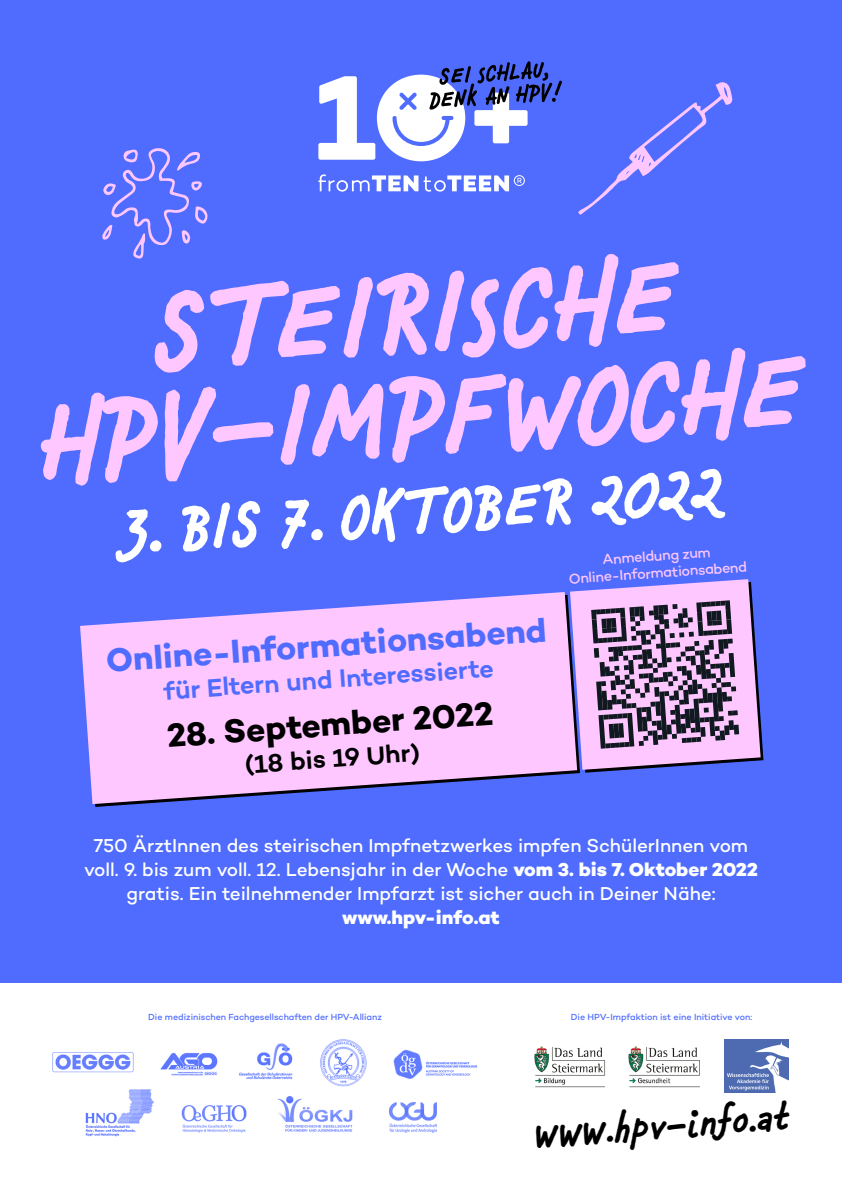
<style>
.page{position:relative;width:842px;height:1191px;background:#fff}
.page>*{position:absolute;margin:0;border:0;box-sizing:border-box;transform-origin:0 0}
.t1{font:italic 700 115px/102.5px "Chauncy Pro";color:#ffc7ff;text-align:center}
.t2{font:italic 700 65px "Chauncy Pro";color:#fff}
.t3{font:italic 700 35px "Chauncy Pro";color:#000}
.t4{font:700 33.8px "Campton";color:#4f6cff}
.t5{font:700 33.8px "Campton";color:#000}
.t6{font:600 25.6px "Campton";color:#4f6cff}
.t7{font:600 25.6px "Campton";color:#000}
.t8{font:500 19px/24px "Campton";letter-spacing:-.005em;color:#fff;text-align:center}
.t9{font:800 19px "Campton";color:#fff}
.t10{font:500 14.5px/17px "Campton";color:#ffc7ff;text-align:center}
.t11{font:500 9px "Campton";letter-spacing:-.005em;color:#4f6cff}
.s1{font-weight:800}
</style>
<div class="page">
<div style="left:0;top:0;width:842px;height:982px;background:#4f6cff"></div>
<img style="left:52px;top:1039px;width:426px;height:98px">
<img style="left:534px;top:1046px;width:72px;height:42px">
<img style="left:724px;top:1039px;width:65px;height:53px">
<img style="left:628px;top:1046px;width:72px;height:42px">
<svg style="left:318px;top:61px;width:244px;height:131px"></svg>
<svg style="left:102px;top:148px;width:106px;height:111px"></svg>
<svg style="left:578px;top:82px;width:155px;height:133px"></svg>
<svg style="left:80px;top:592px;width:497px;height:212px;fill:#ffc7ff"></svg>
<svg style="left:570px;top:579px;width:193px;height:193px;background:#a78abd"></svg>
<h1 class="t1" style="left:27px;top:284px;width:768px;rotate:-4deg">STEIRIsCHE<br>HPV-IMPFWOCHE</h1>
<h2 class="t2" style="left:110px;top:492px;width:612px;rotate:-4deg">3. BIS 7. OKTOBER 2022</h2>
<p class="t10" style="left:567px;top:553px;width:180px;rotate:-4deg">Anmeldung zum<br>Online-Informationsabend</p>
<h3 class="t4" style="left:104px;top:639px;width:443px;rotate:-4deg">Online-Informationsabend</h3>
<h3 class="t6" style="left:162px;top:674px;width:332px;rotate:-4deg">für Eltern und Interessierte</h3>
<h3 class="t5" style="left:165px;top:714px;width:329px;rotate:-4deg">28. September 2022</h3>
<h3 class="t7" style="left:244px;top:748px;width:177px;rotate:-4deg">(18 bis 19 Uhr)</h3>
<p class="t8" style="left:84px;top:833px;width:675px">750 ÄrztInnen des steirischen Impfnetzwerkes impfen SchülerInnen vom voll. 9. bis zum voll. 12. Lebensjahr in der Woche <span class="s1">vom 3. bis 7. Oktober 2022 </span>gratis. Ein teilnehmender Impfarzt ist sicher auch in Deiner Nähe:</p>
<p class="t9" style="left:342px;top:905px;width:159px">www.hpv-info.at</p>
<p class="t11" style="left:148px;top:1010px;width:235px">Die medizinischen Fachgesellschaften der HPV-Allianz</p>
<p class="t11" style="left:571px;top:1010px;width:183px">Die HPV-Impfaktion ist eine Initiative von:</p>
<h3 class="t3" style="left:533px;top:1113px;width:257px;rotate:-4deg">WWW.hpv-info.at</h3>
</div>
